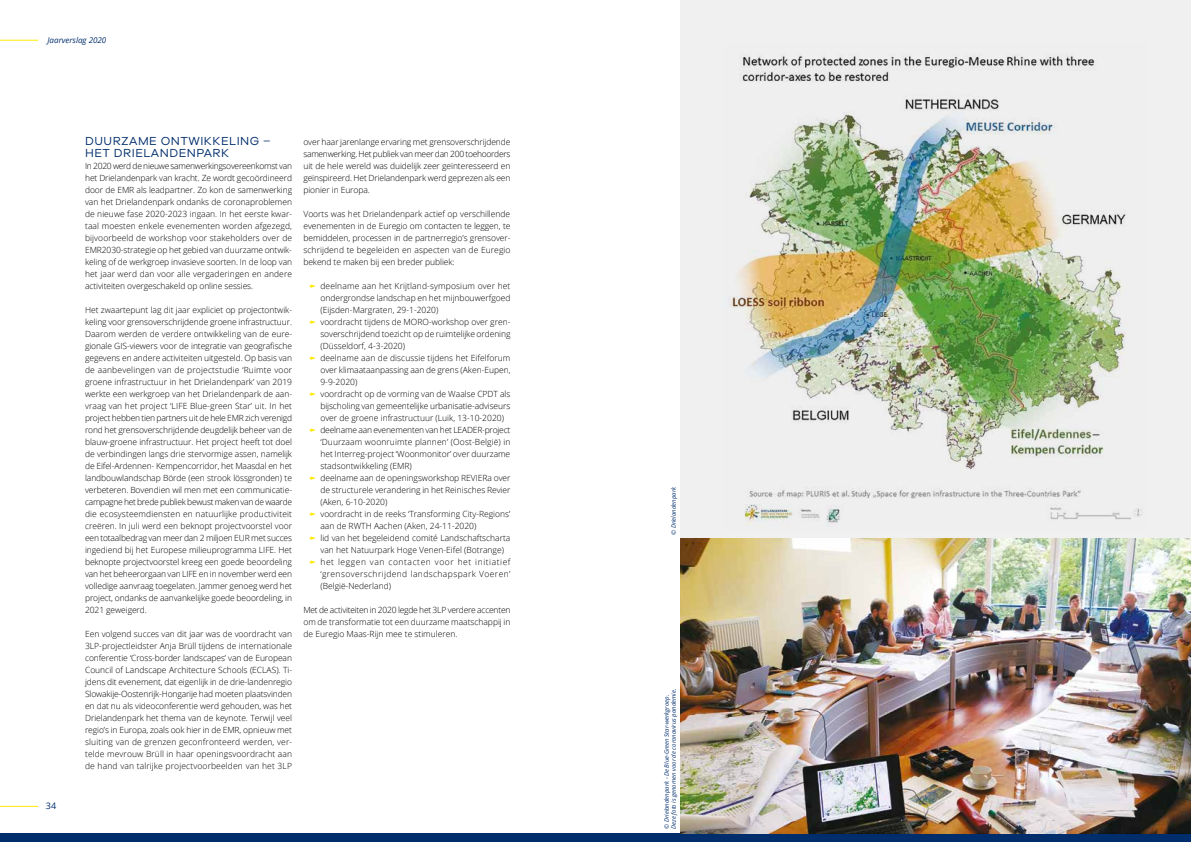
<style>
.page{position:relative;width:1191px;height:842px;background:#fff}
.page>*{position:absolute;margin:0;border:0;box-sizing:border-box;transform-origin:0 0}
.t1{font:12px/12px "Galano Grotesque";letter-spacing:.04em;color:#002e6d}
.t2{font:9px "Open Sans";color:#002e6d}
.t3{font:300 8.5px/12px "Open Sans";color:#000;text-align:justify}
.t4{font:italic 8px "Open Sans";color:#002e6d}
.t5{font:italic 6px/7px "Open Sans";color:#002e6d}
</style>
<div class="page">
<hr style="left:0;top:806px;width:38px;height:1px;background:#ffea00">
<hr style="left:0;top:40px;width:38px;height:1px;background:#ffea00">
<div style="left:0;top:833px;width:1191px;height:9px;background:#002e6d"></div>
<div style="left:680px;top:0;width:511px;height:833px;background:#f0f0f1"></div>
<img style="left:680px;top:539px;width:511px;height:294px">
<img style="left:728px;top:54px;width:414px;height:472px">
<p class="t4" style="left:47px;top:34px;width:60px">Jaarverslag 2020</p>
<p class="t2" style="left:46px;top:799px;width:12px">34</p>
<h1 class="t1" style="left:85px;top:135px;width:187px">DUURZAME ONTWIKKELING –<br>HET DRIELANDENPARK</h1>
<p class="t3" style="left:85px;top:160px;width:209px">In 2020 werd de nieuwe samenwerkingsovereenkomst van het Drielandenpark van kracht. Ze wordt gecoördineerd door de EMR als leadpartner. Zo kon de samenwerking van het Drielandenpark ondanks de coronaproblemen de nieuwe fase 2020-2023 ingaan. In het eerste kwar&shy;taal moesten enkele evenementen worden afgezegd, bijvoorbeeld de workshop voor stakeholders over de EMR2030-strategie op het gebied van duurzame ontwik&shy;keling of de werkgroep invasieve soorten. In de loop van het jaar werd dan voor alle vergaderingen en andere activiteiten overgeschakeld op online sessies.</p>
<p class="t3" style="left:85px;top:304px;width:209px">Het zwaartepunt lag dit jaar expliciet op projectontwik&shy;keling voor grensoverschrijdende groene infrastructuur.<br>Daarom werden de verdere ontwikkeling van de eure&shy;gionale GIS-viewers voor de integratie van geografische gegevens en andere activiteiten uitgesteld. Op basis van de aanbevelingen van de projectstudie ‘Ruimte voor groene infrastructuur in het Drielandenpark’ van 2019 werkte een werkgroep van het Drielandenpark de aan&shy;vraag van het project ‘LIFE Blue-green Star’ uit. In het project hebben tien partners uit de hele EMR zich verenigd rond het grensoverschrijdende deugdelijk beheer van de blauw-groene infrastructuur. Het project heeft tot doel de verbindingen langs drie stervormige assen, namelijk de Eifel-Ardennen- Kempencorridor, het Maasdal en het landbouwlandschap Börde (een strook lössgronden) te verbeteren. Bovendien wil men met een communicatie&shy;campagne het brede publiek bewust maken van de waarde die ecosysteemdiensten en natuurlijke productiviteit creëren. In juli werd een beknopt projectvoorstel voor een totaalbedrag van meer dan 2 miljoen EUR met succes ingediend bij het Europese milieuprogramma LIFE. Het beknopte projectvoorstel kreeg een goede beoordeling van het beheerorgaan van LIFE en in november werd een volledige aanvraag toegelaten. Jammer genoeg werd het project, ondanks de aanvankelijke goede beoordeling, in 2021 geweigerd.</p>
<p class="t3" style="left:85px;top:628px;width:209px">Een volgend succes van dit jaar was de voordracht van 3LP-projectleidster Anja Brüll tijdens de internationale conferentie ‘Cross-border landscapes’ van de European Council of Landscape Architecture Schools (ECLAS). Ti&shy;jdens dit evenement, dat eigenlijk in de drie-landenregio Slowakije-Oostenrijk-Hongarije had moeten plaatsvinden en dat nu als videoconferentie werd gehouden, was het Drielandenpark het thema van de keynote. Terwijl veel regio’s in Europa, zoals ook hier in de EMR, opnieuw met sluiting van de grenzen geconfronteerd werden, ver&shy;telde mevrouw Brüll in haar openingsvoordracht aan de hand van talrijke projectvoorbeelden van het 3LP</p>
<p class="t3" style="left:303px;top:136px;width:209px">over haar jarenlange ervaring met grensoverschrijdende samenwerking. Het publiek van meer dan 200 toehoorders uit de hele wereld was duidelijk zeer geïnteresseerd en geïnspireerd. Het Drielandenpark werd geprezen als een pionier in Europa.</p>
<p class="t3" style="left:303px;top:208px;width:209px">Voorts was het Drielandenpark actief op verschillende evenementen in de Euregio om contacten te leggen, te bemiddelen, processen in de partnerregio’s grensover&shy;schrijdend te begeleiden en aspecten van de Euregio bekend te maken bij een breder publiek:</p>
<p class="t3" style="left:320px;top:280px;width:192px;text-align:left">deelname aan het Krijtland-symposium over het ondergrondse landschap en het mijnbouwerfgoed (Eijsden-Margraten, 29-1-2020)<br>voordracht tijdens de MORO-workshop over gren&shy;soverschrijdend toezicht op de ruimtelijke ordening (Düsseldorf, 4-3-2020)<br>deelname aan de discussie tijdens het Eifelforum over klimaataanpassing aan de grens (Aken-Eupen, 9-9-2020)<br>voordracht op de vorming van de Waalse CPDT als bijscholing van gemeentelijke urbanisatie-adviseurs over de groene infrastructuur (Luik, 13-10-2020) deelname aan evenementen van het LEADER-project ‘Duurzaam woonruimte plannen’ (Oost-België) in het Interreg-project ‘Woonmonitor’ over duurzame stadsontwikkeling (EMR)<br>deelname aan de openingsworkshop REVIERa over de structurele verandering in het Reinisches Revier (Aken, 6-10-2020)<br>voordracht in de reeks ‘Transforming City-Regions’ aan de RWTH Aachen (Aken, 24-11-2020)<br>lid van het begeleidend comité Landschaftscharta van het Natuurpark Hoge Venen-Eifel (Botrange) het leggen van contacten voor het initiatief ‘grensoverschrijdend landschapspark Voeren’ (België-Nederland)</p>
<p class="t3" style="left:303px;top:604px;width:209px">Met de activiteiten in 2020 legde het 3LP verdere accenten om de transformatie tot een duurzame maatschappij in de Euregio Maas-Rijn mee te stimuleren.</p>
<p class="t5" style="left:670px;top:535px;width:49px;rotate:-90deg">© Drielandenpark</p>
<p class="t5" style="left:663px;top:829px;width:142px;rotate:-90deg">© Drielandenpark - De Blue-Green Star-werkgroep.<br>Deze foto is genomen voor de coronavirus pandemie.</p>
</div>
